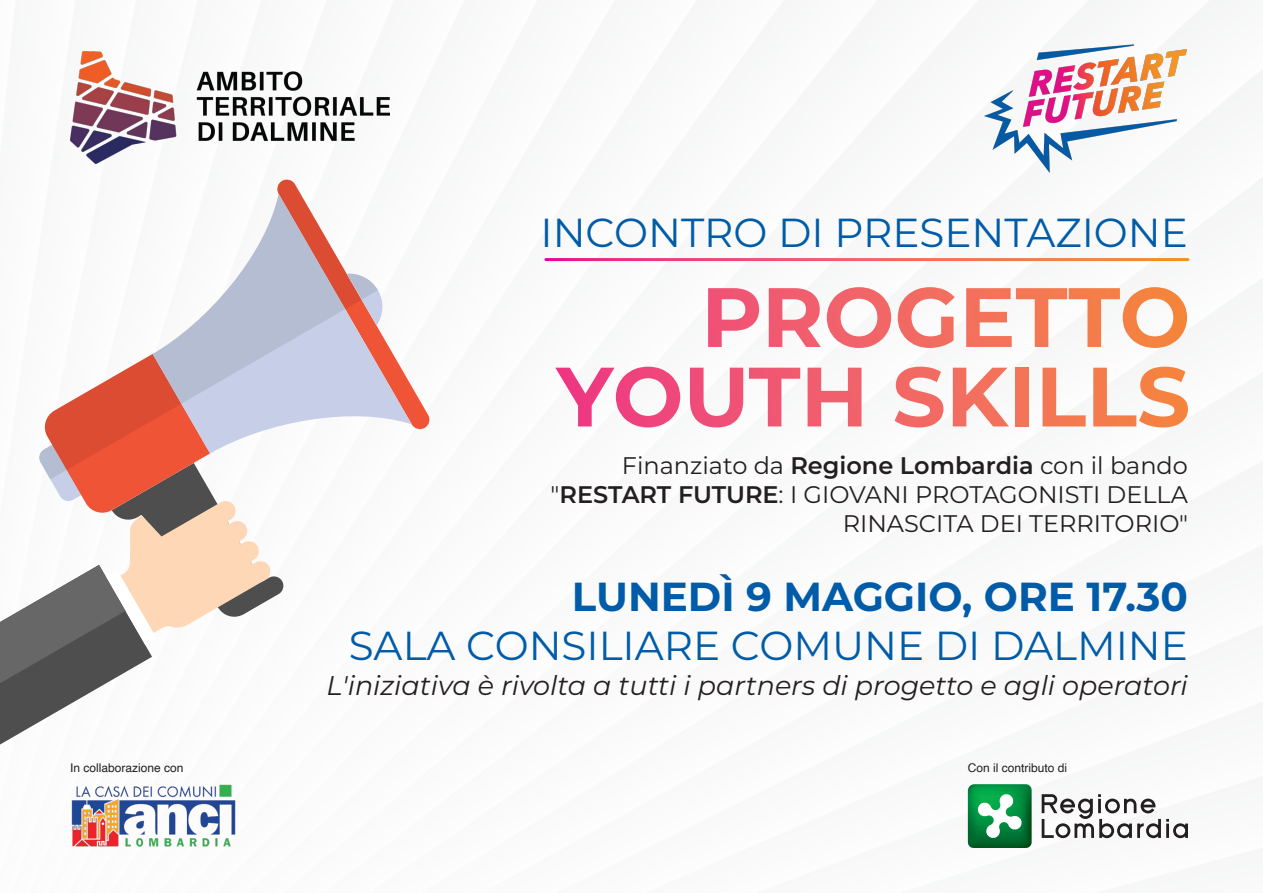
<style>
.page{position:relative;width:1263px;height:893px;background:#fff}
.page>*{position:absolute;margin:0;border:0;box-sizing:border-box;transform-origin:0 0}
.t1{font:40.5px "Montserrat";color:#005ca8}
.t2{font:700 40.5px "Montserrat";color:#005ca8}
.t3{font:italic 27px "Montserrat";color:#231f20}
.t4{font:24px/28.8px "Montserrat";color:#231f20;text-align:right}
.t5{font:12px "Helvetica";color:#231f20}
.s1{font-weight:600}
</style>
<div class="page">
<img style="left:984px;top:44px;width:204px;height:129px">
<svg style="left:968px;top:784px;width:64px;height:64px"></svg>
<svg style="left:1042px;top:794px;width:146px;height:44px"></svg>
<svg style="left:0;top:51px;width:430px;height:796px"></svg>
<svg style="left:39px;top:180px;width:339px;height:299px"></svg>
<svg style="left:708px;top:288px;width:51px;height:59px"></svg>
<svg style="left:769px;top:288px;width:52px;height:59px"></svg>
<svg style="left:827px;top:287px;width:64px;height:61px"></svg>
<svg style="left:898px;top:287px;width:57px;height:61px"></svg>
<svg style="left:966px;top:287px;width:221px;height:61px"></svg>
<svg style="left:690px;top:368px;width:53px;height:59px"></svg>
<svg style="left:555px;top:367px;width:125px;height:60px"></svg>
<svg style="left:749px;top:368px;width:51px;height:58px"></svg>
<svg style="left:807px;top:368px;width:54px;height:58px"></svg>
<svg style="left:895px;top:367px;width:48px;height:60px"></svg>
<svg style="left:953px;top:368px;width:56px;height:58px"></svg>
<div style="left:1015px;top:368px;width:13px;height:58px;background:#f37458"></div>
<svg style="left:1042px;top:368px;width:44px;height:58px"></svg>
<svg style="left:1093px;top:367px;width:95px;height:60px"></svg>
<h1 class="t1" style="left:540px;top:205px;width:649px">INCONTRO DI PRESENTAZIONE</h1>
<p class="t4" style="left:551px;top:451px;width:639px">Finanziato da <span class="s1">Regione Lombardia</span> con il bando "<span class="s1">RESTART FUTURE</span>: I GIOVANI PROTAGONISTI DELLA<br>RINASCITA DEI TERRITORIO"</p>
<h1 class="t2" style="left:572px;top:570px;width:617px">LUNEDÌ 9 MAGGIO, ORE 17.30</h1>
<h1 class="t1" style="left:349px;top:618px;width:841px">SALA CONSILIARE COMUNE DI DALMINE</h1>
<p class="t3" style="left:326px;top:668px;width:863px">L'iniziativa è rivolta a tutti i partners di progetto e agli operatori</p>
<p class="t5" style="left:70px;top:758px;width:115px">In collaborazione con</p>
<p class="t5" style="left:968px;top:758px;width:101px">Con il contributo di</p>
</div>
